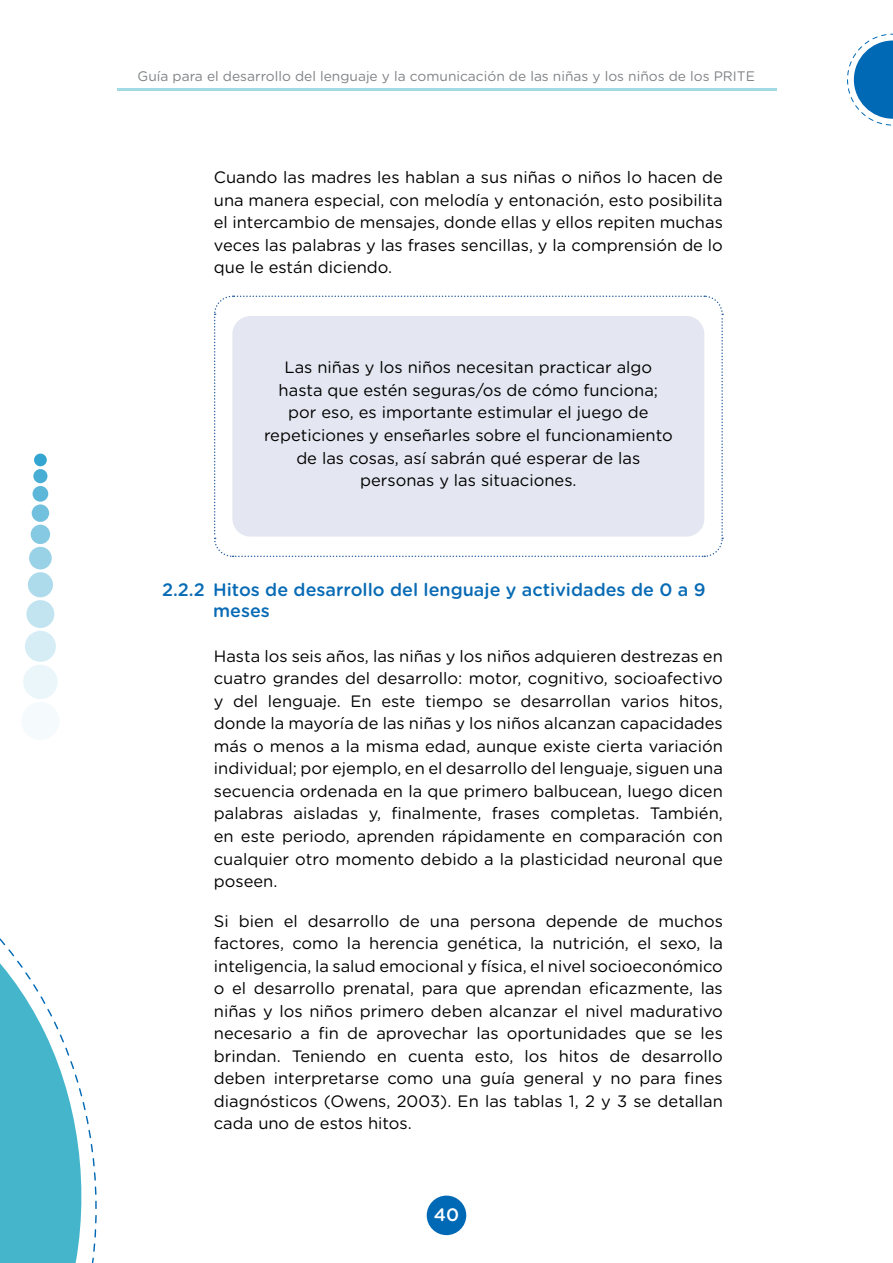
<style>
.page{position:relative;width:893px;height:1263px;background:#fff}
.page>*{position:absolute;margin:0;border:0;box-sizing:border-box;transform-origin:0 0}
.t1{font:500 18px/21px "Gotham Rounded";color:#086bb5}
.t2{font:500 18px "Gotham Rounded";color:#fff}
.t3{font:16.5px/22.5px "Gotham Rounded";color:#000;text-align:justify}
.t4{font:13.8px "Gotham Rounded";color:#808285}
</style>
<div class="page">
<svg style="left:0;top:938px;width:97px;height:325px"></svg>
<svg style="left:847px;top:34px;width:46px;height:92px"></svg>
<div style="left:21px;top:702px;width:39px;height:38px;background:#f5fafc;border-radius:50%"></div>
<div style="left:23px;top:665px;width:35px;height:34px;background:#ebf6fa;border-radius:50%"></div>
<div style="left:25px;top:631px;width:31px;height:31px;background:#d7edf5;border-radius:50%"></div>
<div style="left:26px;top:600px;width:28px;height:28px;background:#c2e4f0;border-radius:50%"></div>
<div style="left:28px;top:572px;width:25px;height:25px;background:#aedbec;border-radius:50%"></div>
<div style="left:29px;top:547px;width:23px;height:22px;background:#99d2e7;border-radius:50%"></div>
<div style="left:31px;top:525px;width:19px;height:19px;background:#85c9e2;border-radius:50%"></div>
<svg style="left:33px;top:486px;width:15px;height:16px"></svg>
<div style="left:33px;top:469px;width:14px;height:14px;background:#48aed4;border-radius:50%"></div>
<div style="left:34px;top:454px;width:13px;height:12px;background:#34a5d0;border-radius:50%"></div>
<div style="left:32px;top:504px;width:17px;height:18px;background:#71c0de;border-radius:50%"></div>
<div style="left:427px;top:1195px;width:39px;height:40px;background:#0069b5;border-radius:50%"></div>
<hr style="left:117px;top:88px;width:659px;height:3px;background:#45b5cb">
<svg style="left:214px;top:295px;width:510px;height:263px"></svg>
<div style="left:232px;top:316px;width:472px;height:221px;background:#e4e7f1;border-radius:18px"></div>
<p class="t4" style="left:138px;top:67px;width:619px">Guía para el desarrollo del lenguaje y la comunicación de las niñas y los niños de los PRITE</p>
<p class="t3" style="left:214px;top:166px;width:511px">Cuando las madres les hablan a sus niñas o niños lo hacen de una manera especial, con melodía y entonación, esto posibilita el intercambio de mensajes, donde ellas y ellos repiten muchas veces las palabras y las frases sencillas, y la comprensión de lo que le están diciendo.</p>
<p class="t3" style="left:264px;top:356px;width:410px;text-align:center">Las niñas y los niños necesitan practicar algo hasta que estén seguras/os de cómo funciona; por eso, es importante estimular el juego de repeticiones y enseñarles sobre el funcionamiento de las cosas, así sabrán qué esperar de las personas y las situaciones.</p>
<p class="t1" style="left:213px;top:579px;width:494px;text-indent:-51px">2.2.2 Hitos de desarrollo del lenguaje y actividades de 0 a 9 meses</p>
<p class="t3" style="left:214px;top:644px;width:511px">Hasta los seis años, las niñas y los niños adquieren destrezas en cuatro grandes del desarrollo: motor, cognitivo, socioafectivo y del lenguaje. En este tiempo se desarrollan varios hitos, donde la mayoría de las niñas y los niños alcanzan capacidades más o menos a la misma edad, aunque existe cierta variación individual; por ejemplo, en el desarrollo del lenguaje, siguen una secuencia ordenada en la que primero balbucean, luego dicen palabras aisladas y, finalmente, frases completas. También, en este periodo, aprenden rápidamente en comparación con cualquier otro momento debido a la plasticidad neuronal que poseen.</p>
<p class="t3" style="left:214px;top:909px;width:511px">Si bien el desarrollo de una persona depende de muchos factores, como la herencia genética, la nutrición, el sexo, la inteligencia, la salud emocional y física, el nivel socioeconómico o el desarrollo prenatal, para que aprendan eficazmente, las niñas y los niños primero deben alcanzar el nivel madurativo necesario a fin de aprovechar las oportunidades que se les brindan. Teniendo en cuenta esto, los hitos de desarrollo deben interpretarse como una guía general y no para fines diagnósticos (Owens, 2003). En las tablas 1, 2 y 3 se detallan cada uno de estos hitos.</p>
<p class="t2" style="left:434px;top:1202px;width:27px">40</p>
</div>
